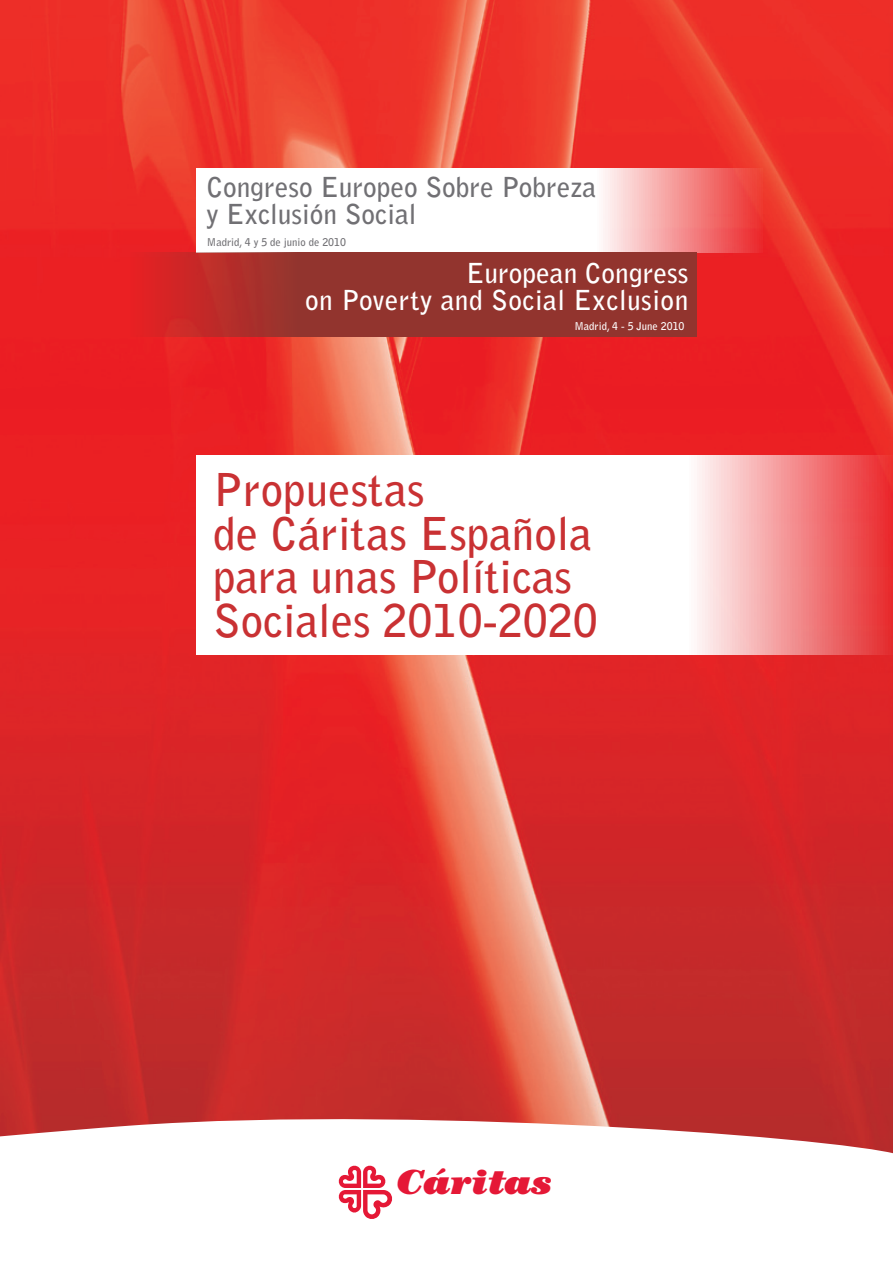
<style>
.page{position:relative;width:893px;height:1263px;background:#fff}
.page>*{position:absolute;margin:0;border:0;box-sizing:border-box;transform-origin:0 0}
.t1{font:700 45px/43.5px "Bell Gothic Std";color:#c93133}
.t2{font:italic 900 34.95px "Century Std";letter-spacing:.01em;color:#e51836;scale:1.05 1}
.t3{font:700 27.45px "Bell Gothic Std";color:#717074}
.t4{font:700 27.45px "Bell Gothic Std";letter-spacing:.015em;color:#fff}
.t5{font:700 10.65px "Bell Gothic Std";color:#717074}
.t6{font:700 10.65px "Bell Gothic Std";color:#fff}
</style>
<div class="page">
<img style="left:0;top:0;width:893px;height:1083px">
<svg style="left:0;top:1083px;width:893px;height:115px"></svg>
<svg style="left:196px;top:168px;width:567px;height:85px"></svg>
<svg style="left:130px;top:253px;width:567px;height:84px;background:#9e312c"></svg>
<svg style="left:196px;top:456px;width:697px;height:199px"></svg>
<svg style="left:339px;top:1165px;width:54px;height:54px"></svg>
<p class="t3" style="left:206px;top:171px;width:391px">Congreso europeo sobre pobreza</p>
<p class="t3" style="left:206px;top:198px;width:211px">y exclusión social</p>
<p class="t5" style="left:207px;top:236px;width:141px">Madrid, 4 y 5 de junio de 2010</p>
<p class="t4" style="left:466px;top:257px;width:224px">european congress</p>
<p class="t4" style="left:305px;top:283px;width:385px">on poverty and social exclusion</p>
<p class="t6" style="left:574px;top:320px;width:112px">Madrid, 4 - 5 june 2010</p>
<p class="t1" style="left:213px;top:468px;width:386px">P ropuestas<br>de Cáritas Española para unas políticas sociales 2010-2020</p>
<p class="t2" style="left:398px;top:1161px;width:149px">Cáritas</p>
</div>
